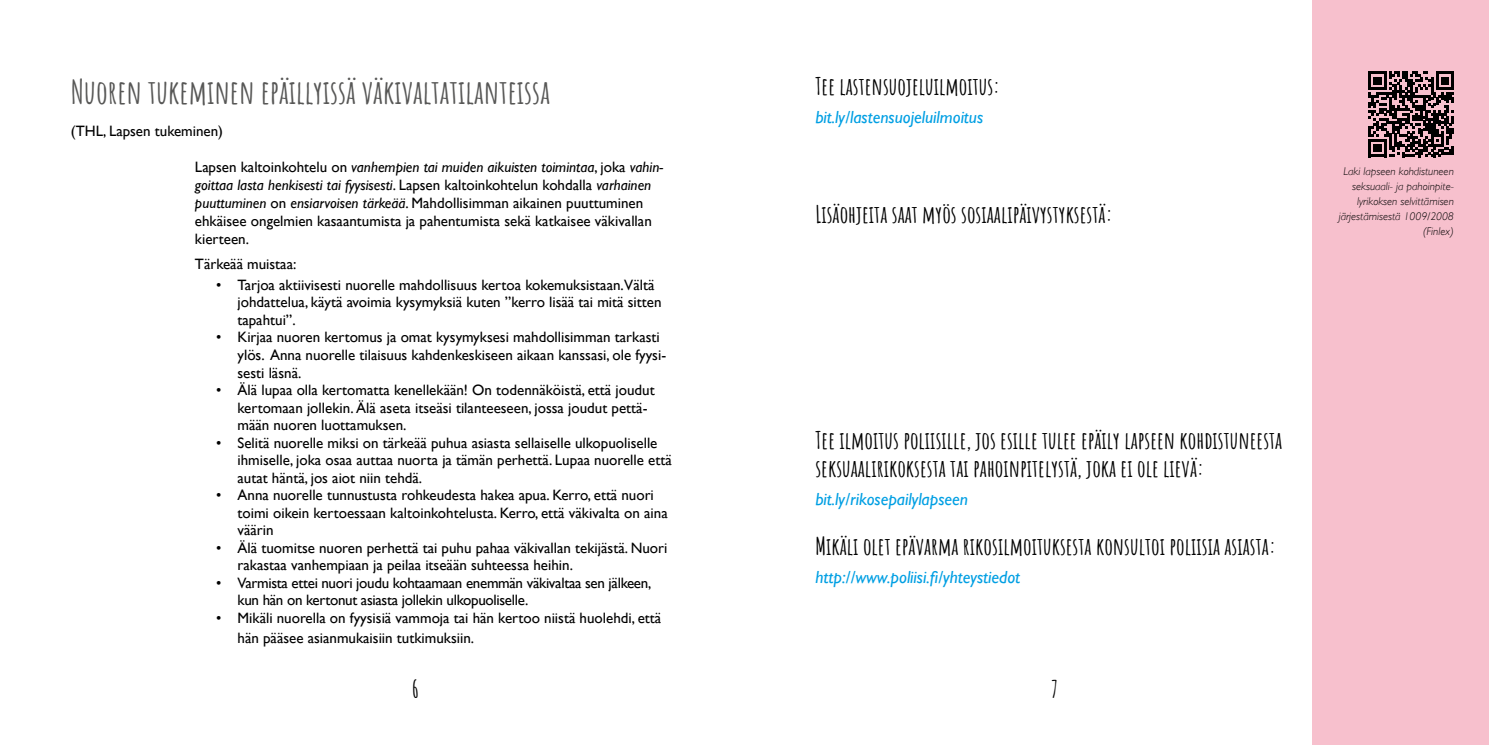
<style>
.page{position:relative;width:1489px;height:745px;background:#fff}
.page>*{position:absolute;margin:0;border:0;box-sizing:border-box;transform-origin:0 0}
.t1{font:700 32.5px "Amatic SC";color:#575756}
.t2{font:700 23.75px/28.5px "Amatic SC";color:#000}
.t3{font:italic 17.5px "Gill Sans";color:#009fe3}
.t4{font:15px/17.5px "Gill Sans";color:#000}
.t5{font:15px/17.5px "Gill Sans";letter-spacing:-.02em;color:#000}
.t6{font:italic 300 11.25px/15px "Gill Sans";color:#000;text-align:right}
.s1{font-style:italic}
</style>
<div class="page">
<div style="left:1312px;top:0;width:176px;height:744px;background:#f7c0cd"></div>
<svg style="left:1368px;top:71px;width:85px;height:86px"></svg>
<h1 class="t1" style="left:71px;top:67px;width:480px">Nuoren tukeminen epäillyissä väkivaltatilanteissa</h1>
<p class="t4" style="left:71px;top:122px;width:154px">(THL, Lapsen tukeminen)</p>
<p class="t4" style="left:195px;top:157px;width:469px;line-height:18px">Lapsen kaltoinkohtelu on <span class="s1">vanhempien tai muiden aikuisten toimintaa</span>, joka <span class="s1">vahin&shy;goittaa lasta henkisesti tai fyysisesti</span>. Lapsen kaltoinkohtelun kohdalla <span class="s1">varhainen puuttuminen</span> on <span class="s1">ensiarvoisen tärkeää</span>. Mahdollisimman aikainen puuttuminen ehkäisee ongelmien kasaantumista ja pahentumista sekä katkaisee väkivallan kierteen.</p>
<p class="t4" style="left:195px;top:255px;width:103px">Tärkeää muistaa:</p>
<p class="t4" style="left:237px;top:276px;width:425px;text-indent:-21px">• Tarjoa aktiivisesti nuorelle mahdollisuus kertoa kokemuksistaan.Vältä johdattelua, käytä avoimia kysymyksiä kuten ”kerro lisää tai mitä sitten tapahtui”.</p>
<p class="t4" style="left:237px;top:328px;width:430px;text-indent:-21px">• Kirjaa nuoren kertomus ja omat kysymyksesi mahdollisimman tarkasti ylös. Anna nuorelle tilaisuus kahdenkeskiseen aikaan kanssasi, ole fyysi&shy;sesti läsnä.</p>
<p class="t4" style="left:237px;top:381px;width:418px;text-indent:-21px">• Älä lupaa olla kertomatta kenellekään! On todennäköistä, että joudut kertomaan jollekin. Älä aseta itseäsi tilanteeseen, jossa joudut pettä&shy;mään nuoren luottamuksen.</p>
<p class="t4" style="left:237px;top:433px;width:436px;text-indent:-21px">• Selitä nuorelle miksi on tärkeää puhua asiasta sellaiselle ulkopuoliselle ihmiselle, joka osaa auttaa nuorta ja tämän perhettä. Lupaa nuorelle että autat häntä, jos aiot niin tehdä.</p>
<p class="t4" style="left:237px;top:486px;width:432px;text-indent:-21px">• Anna nuorelle tunnustusta rohkeudesta hakea apua. Kerro, että nuori toimi oikein kertoessaan kaltoinkohtelusta. Kerro, että väkivalta on aina väärin</p>
<p class="t4" style="left:237px;top:538px;width:431px;text-indent:-21px">• Älä tuomitse nuoren perhettä tai puhu pahaa väkivallan tekijästä. Nuori rakastaa vanhempiaan ja peilaa itseään suhteessa heihin.</p>
<p class="t5" style="left:237px;top:573px;width:415px;text-indent:-21px">• Varmista ettei nuori joudu kohtaamaan enemmän väkivaltaa sen jälkeen, kun hän on kertonut asiasta jollekin ulkopuoliselle.</p>
<p class="t4" style="left:237px;top:607px;width:425px;line-height:20px;text-indent:-21px">• Mikäli nuorella on fyysisiä vammoja tai hän kertoo niistä huolehdi, että hän pääsee asianmukaisiin tutkimuksiin.</p>
<h2 class="t2" style="left:815px;top:70px;width:186px">Tee lastensuojeluilmoitus:</h2>
<p class="t3" style="left:815px;top:107px;width:169px">bit.ly/lastensuojeluilmoitus</p>
<h2 class="t2" style="left:815px;top:198px;width:298px">Lisäohjeita saat myös sosiaalipäivystyksestä:</h2>
<h2 class="t2" style="left:815px;top:423px;width:468px">Tee ilmoitus poliisille, jos esille tulee epäily lapseen kohdistuneesta seksuaalirikoksesta tai pahoinpitelystä, joka ei ole lievä:</h2>
<p class="t3" style="left:815px;top:489px;width:154px">bit.ly/rikosepailylapseen</p>
<h2 class="t2" style="left:815px;top:530px;width:462px">Mikäli olet epävarma rikosilmoituksesta konsultoi poliisia asiasta:</h2>
<p class="t3" style="left:815px;top:566px;width:206px">http://www.poliisi.fi/yhteystiedot</p>
<h2 class="t2" style="left:412px;top:673px;width:8px">6</h2>
<h2 class="t2" style="left:1051px;top:673px;width:9px">7</h2>
<p class="t6" style="left:1338px;top:164px;width:117px">Laki lapseen kohdistuneen seksuaali- ja pahoinpite&shy;lyrikoksen selvittämisen järjestämisestä 1009/2008 (Finlex)</p>
</div>
